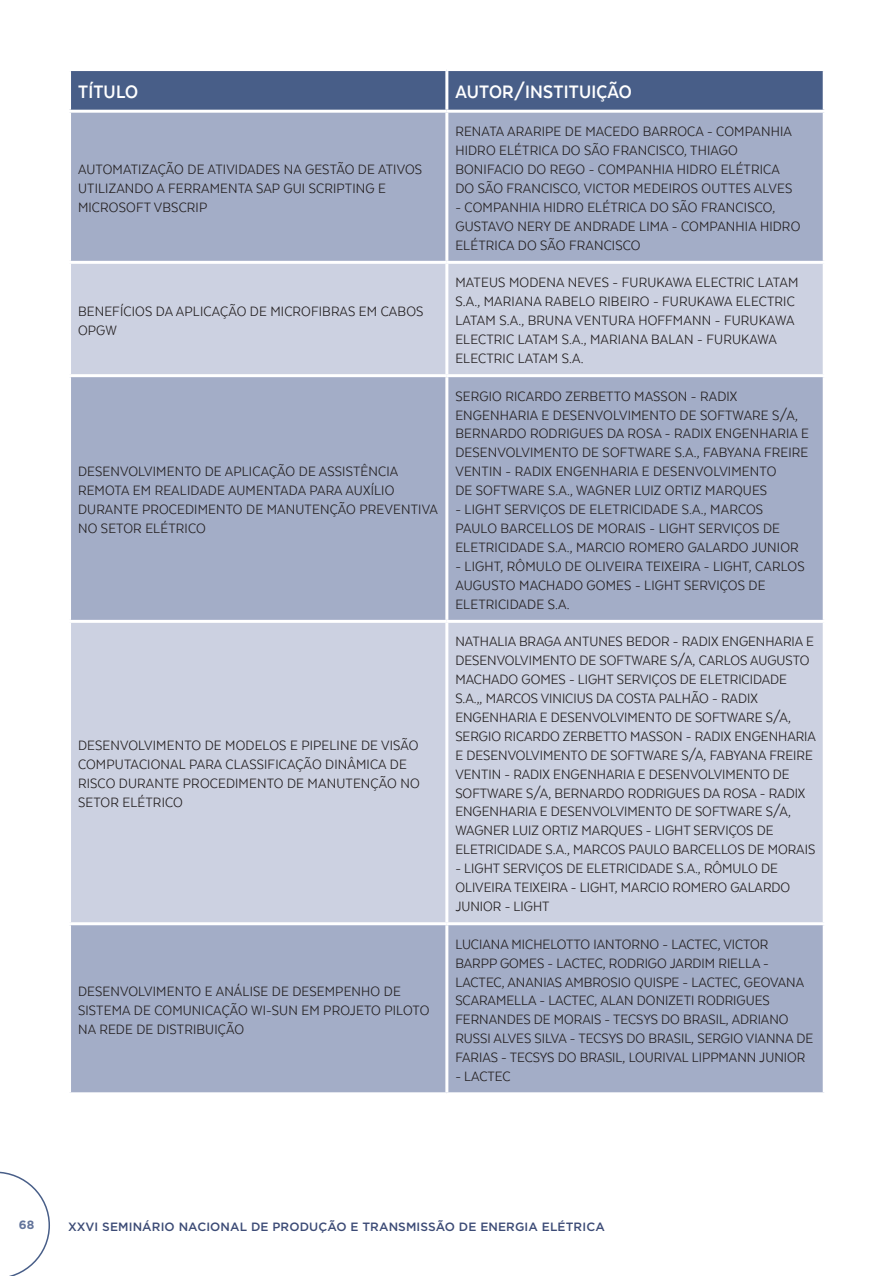
<style>
.page{position:relative;width:893px;height:1276px;background:#fff}
.page>*{position:absolute;margin:0;border:0;box-sizing:border-box;transform-origin:0 0}
.t1{font:700 21px "Texta Narrow";letter-spacing:.01em;color:#fff}
.t2{font:15.75px/18.9px "Texta Narrow Alt";letter-spacing:.01em;color:#231f20}
.t3{font:500 12px "Gotham";letter-spacing:.01em;color:#3c4b76}
.t4{font:700 12px "Gotham";color:#63749b}
</style>
<div class="page">
<svg style="left:0;top:1171px;width:50px;height:105px"></svg>
<div style="left:71px;top:71px;width:752px;height:39px;background:#485e88"></div>
<div style="left:71px;top:113px;width:752px;height:979px;background:#a3adc7"></div>
<svg style="left:71px;top:264px;width:752px;height:658px;background:#bcc3d7"></svg>
<hr style="left:445px;top:113px;width:3px;height:148px;background:#fff">
<hr style="left:68px;top:261px;width:379px;height:3px;background:#fff">
<hr style="left:447px;top:261px;width:379px;height:3px;background:#fff">
<hr style="left:445px;top:264px;width:3px;height:110px;background:#fff">
<hr style="left:68px;top:374px;width:379px;height:3px;background:#fff">
<hr style="left:447px;top:374px;width:379px;height:3px;background:#fff">
<hr style="left:445px;top:377px;width:3px;height:243px;background:#fff">
<hr style="left:68px;top:620px;width:379px;height:3px;background:#fff">
<hr style="left:447px;top:620px;width:379px;height:3px;background:#fff">
<hr style="left:445px;top:623px;width:3px;height:299px;background:#fff">
<hr style="left:68px;top:922px;width:379px;height:3px;background:#fff">
<hr style="left:447px;top:922px;width:379px;height:3px;background:#fff">
<hr style="left:445px;top:925px;width:3px;height:167px;background:#fff">
<hr style="left:445px;top:71px;width:3px;height:39px;background:#fff">
<h1 class="t1" style="left:78px;top:81px;width:62px">TÍTULO</h1>
<h1 class="t1" style="left:455px;top:81px;width:178px">AUTOR/INSTITUIÇÃO</h1>
<p class="t2" style="left:78px;top:160px;width:346px">AUTOMATIZAÇÃO DE ATIVIDADES NA GESTÃO DE ATIVOS<br>UTILIZANDO A FERRAMENTA SAP GUI SCRIPTING E<br>MICROSOFT VBSCRIP</p>
<p class="t2" style="left:78px;top:301px;width:347px">BENEFÍCIOS DA APLICAÇÃO DE MICROFIBRAS EM CABOS<br>OPGW</p>
<p class="t2" style="left:78px;top:462px;width:362px">DESENVOLVIMENTO DE APLICAÇÃO DE ASSISTÊNCIA REMOTA EM REALIDADE AUMENTADA PARA AUXÍLIO DURANTE PROCEDIMENTO DE MANUTENÇÃO PREVENTIVA NO SETOR ELÉTRICO</p>
<p class="t2" style="left:78px;top:736px;width:343px">DESENVOLVIMENTO DE MODELOS E PIPELINE DE VISÃO COMPUTACIONAL PARA CLASSIFICAÇÃO DINÂMICA DE RISCO DURANTE PROCEDIMENTO DE MANUTENÇÃO NO SETOR ELÉTRICO</p>
<p class="t2" style="left:78px;top:981px;width:353px">DESENVOLVIMENTO E ANÁLISE DE DESEMPENHO DE<br>SISTEMA DE COMUNICAÇÃO WI-SUN EM PROJETO PILOTO<br>NA REDE DE DISTRIBUIÇÃO</p>
<p class="t2" style="left:455px;top:122px;width:338px">RENATA ARARIPE DE MACEDO BARROCA - COMPANHIA HIDRO ELÉTRICA DO SÃO FRANCISCO, THIAGO BONIFACIO DO REGO - COMPANHIA HIDRO ELÉTRICA DO SÃO FRANCISCO, VICTOR MEDEIROS OUTTES ALVES</p>
<p class="t2" style="left:455px;top:197px;width:346px">- COMPANHIA HIDRO ELÉTRICA DO SÃO FRANCISCO,<br>GUSTAVO NERY DE ANDRADE LIMA - COMPANHIA HIDRO<br>ELÉTRICA DO SÃO FRANCISCO</p>
<p class="t2" style="left:455px;top:273px;width:344px">MATEUS MODENA NEVES - FURUKAWA ELECTRIC LATAM S.A., MARIANA RABELO RIBEIRO - FURUKAWA ELECTRIC LATAM S.A., BRUNA VENTURA HOFFMANN - FURUKAWA ELECTRIC LATAM S.A., MARIANA BALAN - FURUKAWA ELECTRIC LATAM S.A.</p>
<p class="t2" style="left:455px;top:386px;width:355px">SERGIO RICARDO ZERBETTO MASSON - RADIX ENGENHARIA E DESENVOLVIMENTO DE SOFTWARE S/A, BERNARDO RODRIGUES DA ROSA - RADIX ENGENHARIA E DESENVOLVIMENTO DE SOFTWARE S.A., FABYANA FREIRE VENTIN - RADIX ENGENHARIA E DESENVOLVIMENTO<br>DE SOFTWARE S.A., WAGNER LUIZ ORTIZ MARQUES</p>
<p class="t2" style="left:455px;top:500px;width:345px">- LIGHT SERVIÇOS DE ELETRICIDADE S.A., MARCOS<br>PAULO BARCELLOS DE MORAIS - LIGHT SERVIÇOS DE<br>ELETRICIDADE S.A., MARCIO ROMERO GALARDO JUNIOR</p>
<p class="t2" style="left:455px;top:556px;width:351px">- LIGHT, RÔMULO DE OLIVEIRA TEIXEIRA - LIGHT, CARLOS<br>AUGUSTO MACHADO GOMES - LIGHT SERVIÇOS DE<br>ELETRICIDADE S.A.</p>
<p class="t2" style="left:455px;top:632px;width:362px">NATHALIA BRAGA ANTUNES BEDOR - RADIX ENGENHARIA E DESENVOLVIMENTO DE SOFTWARE S/A, CARLOS AUGUSTO MACHADO GOMES - LIGHT SERVIÇOS DE ELETRICIDADE S.A.,, MARCOS VINICIUS DA COSTA PALHÃO - RADIX ENGENHARIA E DESENVOLVIMENTO DE SOFTWARE S/A, SERGIO RICARDO ZERBETTO MASSON - RADIX ENGENHARIA E DESENVOLVIMENTO DE SOFTWARE S/A, FABYANA FREIRE VENTIN - RADIX ENGENHARIA E DESENVOLVIMENTO DE SOFTWARE S/A, BERNARDO RODRIGUES DA ROSA - RADIX ENGENHARIA E DESENVOLVIMENTO DE SOFTWARE S/A, WAGNER LUIZ ORTIZ MARQUES - LIGHT SERVIÇOS DE ELETRICIDADE S.A., MARCOS PAULO BARCELLOS DE MORAIS</p>
<p class="t2" style="left:455px;top:859px;width:336px">- LIGHT SERVIÇOS DE ELETRICIDADE S.A., RÔMULO DE<br>OLIVEIRA TEIXEIRA - LIGHT, MARCIO ROMERO GALARDO<br>JUNIOR - LIGHT</p>
<p class="t2" style="left:455px;top:934px;width:359px">LUCIANA MICHELOTTO IANTORNO - LACTEC, VICTOR BARPP GOMES - LACTEC, RODRIGO JARDIM RIELLA - LACTEC, ANANIAS AMBROSIO QUISPE - LACTEC, GEOVANA SCARAMELLA - LACTEC, ALAN DONIZETI RODRIGUES FERNANDES DE MORAIS - TECSYS DO BRASIL, ADRIANO RUSSI ALVES SILVA - TECSYS DO BRASIL, SERGIO VIANNA DE FARIAS - TECSYS DO BRASIL, LOURIVAL LIPPMANN JUNIOR</p>
<p class="t2" style="left:455px;top:1066px;width:57px">- LACTEC</p>
<p class="t4" style="left:19px;top:1216px;width:17px">68</p>
<p class="t3" style="left:68px;top:1218px;width:538px">XXVI SEMINÁRIO NACIONAL DE PRODUÇÃO E TRANSMISSÃO DE ENERGIA ELÉTRICA</p>
</div>
